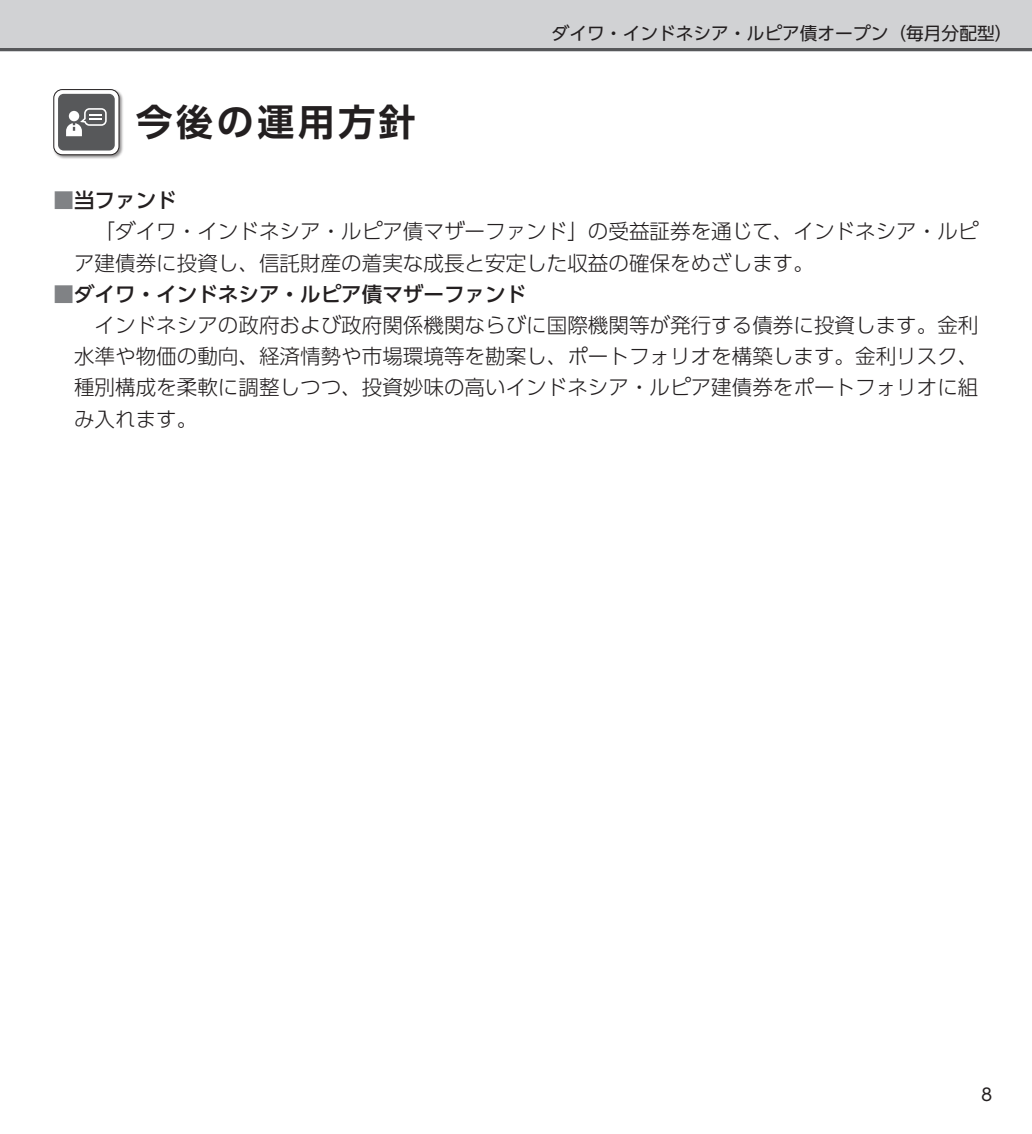
<style>
.page{position:relative;width:1032px;height:1134px;background:#fff}
.page>*{position:absolute;margin:0;border:0;box-sizing:border-box;transform-origin:0 0}
.t1{font:700 36.8px "UD Shin Go Pro De";letter-spacing:.1em;color:#231f20}
.t2{font:300 20.6px "UD Shin Go Pro";color:#231f20}
.t3{font:500 20.6px "UD Shin Go Pro";color:#231f20}
.t4{font:17.8px "UD Shin Go Pro";color:#231f20}
.t5{font:17px "UD Shin Go Pro";color:#231f20}
.s1{color:#808285}
</style>
<div class="page">
<div style="left:0;top:0;width:1032px;height:51px;background:#d1d2d4"></div>
<hr style="left:0;top:48px;width:1032px;height:3px;background:#57585a">
<div style="left:53px;top:89px;width:71px;height:70px;background:#231f20;opacity:.5"></div>
<div style="left:54px;top:90px;width:65px;height:65px;background:#fff;border-radius:9px"></div>
<div style="left:54px;top:89px;width:65px;height:66px;border:1px solid #231f20;border-radius:9px"></div>
<div style="left:58px;top:94px;width:57px;height:57px;background:#57585a;border-radius:6px"></div>
<svg style="left:66px;top:108px;width:41px;height:28px"></svg>
<h1 class="t1" style="left:136px;top:92px;width:282px">今後の運用方針</h1>
<p class="t4" style="left:552px;top:19px;width:462px">ダイワ・インドネシア・ルピア債オープン（毎月分配型）</p>
<p class="t3" style="left:54px;top:184px;width:125px"><span class="s1">■</span>当ファンド</p>
<p class="t2" style="left:95px;top:215px;width:885px">「ダイワ・インドネシア・ルピア債マザーファンド」の受益証券を通じて、インドネシア・ルピ</p>
<p class="t2" style="left:74px;top:246px;width:741px">ア建債券に投資し、信託財産の着実な成長と安定した収益の確保をめざします。</p>
<p class="t3" style="left:54px;top:277px;width:474px"><span class="s1">■</span>ダイワ・インドネシア・ルピア債マザーファンド</p>
<p class="t2" style="left:95px;top:309px;width:885px">インドネシアの政府および政府関係機関ならびに国際機関等が発行する債券に投資します。金利</p>
<p class="t2" style="left:74px;top:340px;width:906px">水準や物価の動向、経済情勢や市場環境等を勘案し、ポートフォリオを構築します。金利リスク、</p>
<p class="t2" style="left:74px;top:371px;width:906px">種別構成を柔軟に調整しつつ、投資妙味の高いインドネシア・ルピア建債券をポートフォリオに組</p>
<p class="t2" style="left:74px;top:402px;width:125px">み入れます。</p>
<p class="t5" style="left:981px;top:1081px;width:13px">8</p>
</div>
